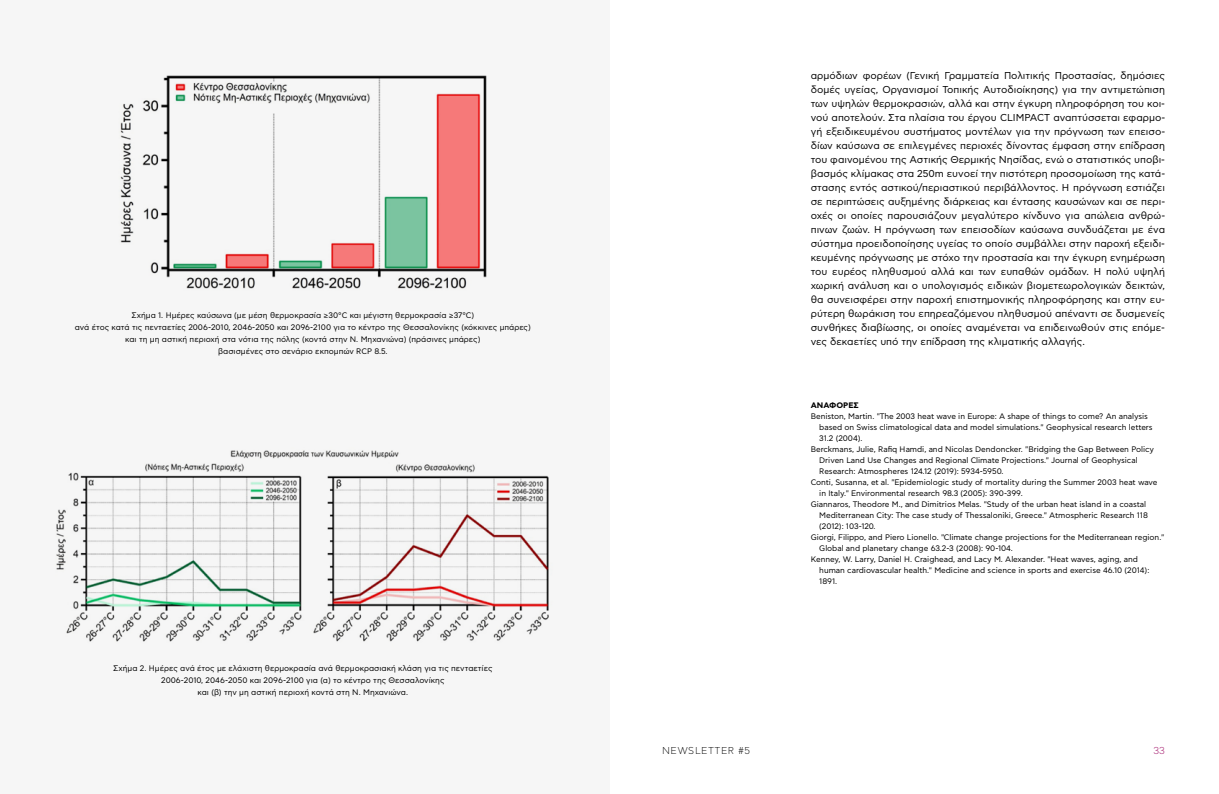
<style>
.page{position:relative;width:1219px;height:794px;background:#fff}
.page>*{position:absolute;margin:0;border:0;box-sizing:border-box;transform-origin:0 0}
.t1{font:10px/14px "CF Asty Std";color:#000;text-align:justify}
.t2{font:300 10px "CF Asty Std";letter-spacing:.05em;color:#000}
.t3{font:300 10px "CF Asty Std";color:#a11168}
.t4{font:8px/12px "CF Asty Std";letter-spacing:-.005em;color:#000;text-align:center}
.t5{font:700 8px "CF Asty Std";color:#000}
</style>
<div class="page">
<hr style="left:609px;top:0;width:1px;height:794px;background:#000">
<div style="left:0;top:0;width:609px;height:794px;background:#f6f6f6"></div>
<img style="left:120px;top:75px;width:367px;height:214px">
<img style="left:56px;top:450px;width:493px;height:192px">
<p class="t4" style="left:75px;top:310px;width:458px">Σχήμα 1. Ημέρες καύσωνα (με μέση θερμοκρασία ≥30°C και μέγιστη θερμοκρασία ≥37°C)<br>ανά έτος κατά τις πενταετίες 2006-2010, 2046-2050 και 2096-2100 για το κέντρο της Θεσσαλονίκης (κόκκινες μπάρες) και τη μη αστική περιοχή στα νότια της πόλης (κοντά στην Ν. Μηχανιώνα) (πράσινες μπάρες)<br>βασισμένες στο σενάριο εκπομπών RCP 8.5.</p>
<p class="t4" style="left:113px;top:662px;width:381px">Σχήμα 2. Ημέρες ανά έτος με ελάχιστη θερμοκρασία ανά θερμοκρασιακή κλάση για τις πενταετίες<br>2006-2010, 2046-2050 και 2096-2100 για (α) το κέντρο της Θεσσαλονίκης<br>και (β) την μη αστική περιοχή κοντά στη Ν. Μηχανιώνα.</p>
<p class="t1" style="left:811px;top:69px;width:356px">αρμόδιων φορέων (Γενική Γραμματεία Πολιτικής Προστασίας, δημόσιες δομές υγείας, Οργανισμοί Τοπικής Αυτοδιοίκησης) για την αντιμετώπιση των υψηλών θερμοκρασιών, αλλά και στην έγκυρη πληροφόρηση του κοι&shy;νού αποτελούν. Στα πλαίσια του έργου CLIMPACT αναπτύσσεται εφαρμο&shy;γή εξειδικευμένου συστήματος μοντέλων για την πρόγνωση των επεισο&shy;δίων καύσωνα σε επιλεγμένες περιοχές δίνοντας έμφαση στην επίδραση του φαινομένου της Αστικής Θερμικής Νησίδας, ενώ ο στατιστικός υποβι&shy;βασμός κλίμακας στα 250m ευνοεί την πιστότερη προσομοίωση της κατά&shy;στασης εντός αστικού/περιαστικού περιβάλλοντος. Η πρόγνωση εστιάζει σε περιπτώσεις αυξημένης διάρκειας και έντασης καυσώνων και σε περι&shy;οχές οι οποίες παρουσιάζουν μεγαλύτερο κίνδυνο για απώλεια ανθρώ&shy;πινων ζωών. Η πρόγνωση των επεισοδίων καύσωνα συνδυάζεται με ένα σύστημα προειδοποίησης υγείας το οποίο συμβάλλει στην παροχή εξειδι&shy;κευμένης πρόγνωσης με στόχο την προστασία και την έγκυρη ενημέρωση του ευρέος πληθυσμού αλλά και των ευπαθών ομάδων. Η πολύ υψηλή χωρική ανάλυση και ο υπολογισμός ειδικών βιομετεωρολογικών δεικτών, θα συνεισφέρει στην παροχή επιστημονικής πληροφόρησης και στην ευ&shy;ρύτερη θωράκιση του επηρεαζόμενου πληθυσμού απέναντι σε δυσμενείς συνθήκες διαβίωσης, οι οποίες αναμένεται να επιδεινωθούν στις επόμε&shy;νες δεκαετίες υπό την επίδραση της κλιματικής αλλαγής.</p>
<p class="t5" style="left:811px;top:400px;width:21px">Αναφο</p>
<p class="t5" style="left:843px;top:400px;width:11px">ρές</p>
<p class="t4" style="left:811px;top:410px;width:339px">Beniston, Martin. "The 2003 heat wave in Europe: A shape of things to come? An analysis</p>
<p class="t4" style="left:819px;top:421px;width:335px">based on Swiss climatological data and model simulations." Geophysical research letters</p>
<p class="t4" style="left:819px;top:432px;width:45px">31.2 (2004).</p>
<p class="t4" style="left:811px;top:443px;width:347px">Berckmans, Julie, Rafiq Hamdi, and Nicolas Dendoncker. "Bridging the Gap Between Policy‐</p>
<p class="t4" style="left:819px;top:454px;width:320px">Driven Land Use Changes and Regional Climate Projections." Journal of Geophysical</p>
<p class="t4" style="left:819px;top:465px;width:186px">Research: Atmospheres 124.12 (2019): 5934-5950.</p>
<p class="t4" style="left:811px;top:476px;width:348px">Conti, Susanna, et al. "Epidemiologic study of mortality during the Summer 2003 heat wave</p>
<p class="t4" style="left:819px;top:487px;width:205px">in Italy." Environmental research 98.3 (2005): 390-399.</p>
<p class="t4" style="left:811px;top:498px;width:337px">Giannaros, Theodore M., and Dimitrios Melas. "Study of the urban heat island in a coastal</p>
<p class="t4" style="left:819px;top:509px;width:330px">Mediterranean City: The case study of Thessaloniki, Greece." Atmospheric Research 118</p>
<p class="t4" style="left:819px;top:520px;width:58px">(2012): 103-120.</p>
<p class="t4" style="left:811px;top:531px;width:355px">Giorgi, Filippo, and Piero Lionello. "Climate change projections for the Mediterranean region."</p>
<p class="t4" style="left:819px;top:542px;width:195px">Global and planetary change 63.2-3 (2008): 90-104.</p>
<p class="t4" style="left:811px;top:553px;width:329px">Kenney, W. Larry, Daniel H. Craighead, and Lacy M. Alexander. "Heat waves, aging, and</p>
<p class="t4" style="left:819px;top:564px;width:332px">human cardiovascular health." Medicine and science in sports and exercise 46.10 (2014):</p>
<p class="t4" style="left:819px;top:575px;width:19px">1891.</p>
<p class="t2" style="left:662px;top:745px;width:90px">NEWSLETTER #5</p>
<p class="t3" style="left:1153px;top:745px;width:13px">33</p>
</div>
